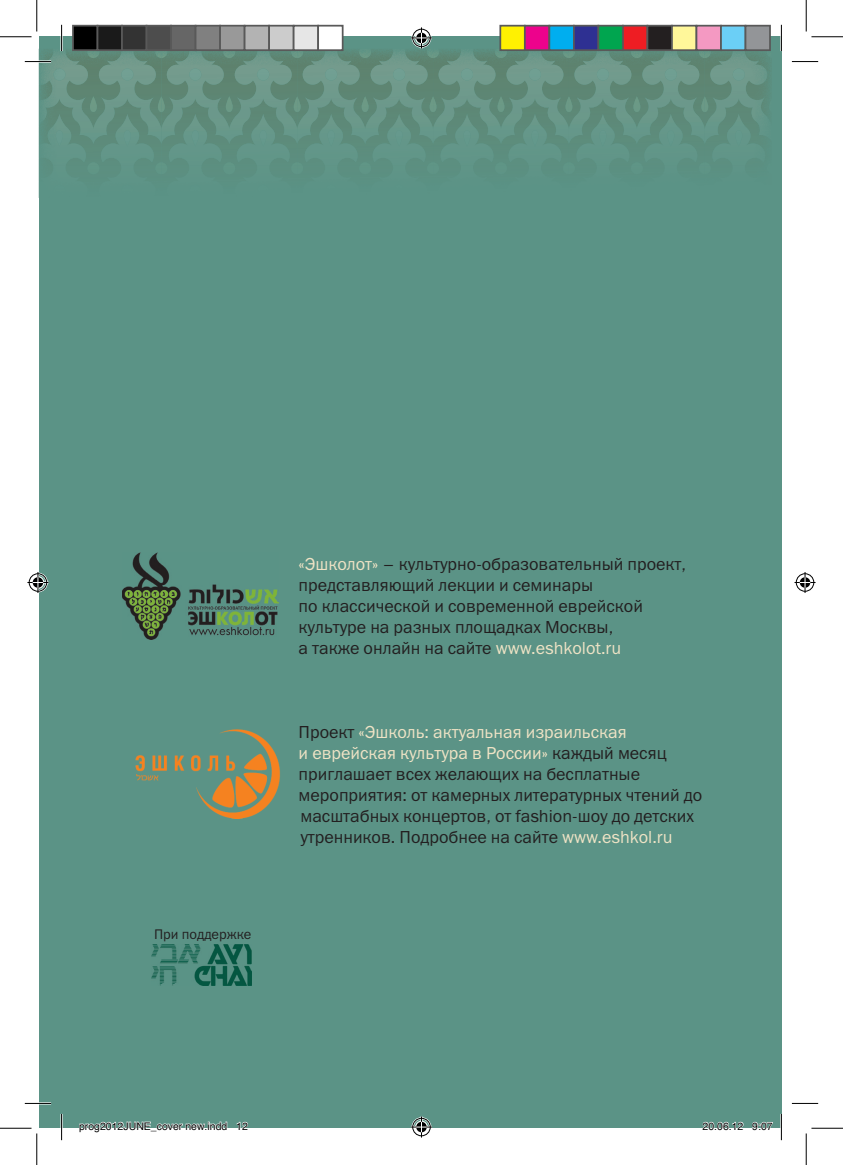
<style>
.page{position:relative;width:843px;height:1165px;background:#fff}
.page>*{position:absolute;margin:0;border:0;box-sizing:border-box;transform-origin:0 0}
.t1{font:17.5px/21px "Franklin Gothic Book ITC";color:#231f20}
.t2{font:14px "Franklin Gothic Book ITC";color:#231f20}
.t3{font:10.5px "Helvetica";color:#000}
.s1{color:#efe3c5}
</style>
<div class="page">
<div style="left:39px;top:37px;width:742px;height:1091px;background:#5b9386"></div>
<img style="left:80px;top:144px;width:6px;height:4px">
<img style="left:42px;top:49px;width:527px;height:95px">
<svg style="left:87px;top:51px;width:12px;height:7px"></svg>
<img style="left:88px;top:96px;width:10px;height:16px">
<img style="left:156px;top:96px;width:10px;height:16px">
<svg style="left:53px;top:69px;width:12px;height:11px"></svg>
<svg style="left:121px;top:69px;width:12px;height:11px"></svg>
<img style="left:54px;top:130px;width:10px;height:14px">
<img style="left:122px;top:130px;width:10px;height:16px">
<img style="left:169px;top:113px;width:53px;height:33px">
<img style="left:237px;top:113px;width:53px;height:32px">
<svg style="left:155px;top:51px;width:12px;height:7px"></svg>
<svg style="left:223px;top:51px;width:12px;height:7px"></svg>
<img style="left:224px;top:96px;width:10px;height:16px">
<img style="left:292px;top:96px;width:10px;height:16px">
<svg style="left:189px;top:69px;width:12px;height:11px"></svg>
<svg style="left:257px;top:69px;width:12px;height:11px"></svg>
<img style="left:190px;top:130px;width:10px;height:16px">
<img style="left:258px;top:130px;width:10px;height:15px">
<img style="left:304px;top:113px;width:53px;height:31px">
<img style="left:372px;top:113px;width:53px;height:31px">
<svg style="left:291px;top:51px;width:12px;height:7px"></svg>
<svg style="left:359px;top:49px;width:12px;height:9px"></svg>
<img style="left:360px;top:96px;width:10px;height:16px">
<img style="left:428px;top:96px;width:10px;height:16px">
<svg style="left:325px;top:69px;width:12px;height:11px"></svg>
<svg style="left:393px;top:69px;width:12px;height:11px"></svg>
<img style="left:326px;top:130px;width:10px;height:14px">
<img style="left:394px;top:130px;width:10px;height:14px">
<img style="left:440px;top:113px;width:53px;height:31px">
<img style="left:508px;top:113px;width:53px;height:31px">
<svg style="left:495px;top:49px;width:12px;height:9px"></svg>
<img style="left:496px;top:96px;width:10px;height:16px">
<img style="left:564px;top:96px;width:5px;height:16px">
<svg style="left:461px;top:69px;width:12px;height:11px"></svg>
<svg style="left:529px;top:69px;width:12px;height:11px"></svg>
<img style="left:462px;top:130px;width:10px;height:14px">
<img style="left:530px;top:130px;width:10px;height:14px">
<img style="left:569px;top:51px;width:201px;height:88px">
<svg style="left:563px;top:51px;width:11px;height:7px"></svg>
<svg style="left:630px;top:51px;width:12px;height:7px"></svg>
<img style="left:631px;top:96px;width:10px;height:16px">
<img style="left:699px;top:96px;width:10px;height:16px">
<svg style="left:597px;top:69px;width:11px;height:11px"></svg>
<svg style="left:664px;top:69px;width:12px;height:11px"></svg>
<img style="left:598px;top:130px;width:9px;height:9px">
<img style="left:665px;top:130px;width:10px;height:9px">
<img style="left:712px;top:113px;width:53px;height:26px">
<svg style="left:698px;top:51px;width:12px;height:7px"></svg>
<svg style="left:766px;top:49px;width:5px;height:9px"></svg>
<img style="left:768px;top:98px;width:2px;height:14px">
<svg style="left:732px;top:69px;width:12px;height:11px"></svg>
<img style="left:733px;top:130px;width:10px;height:9px">
<img style="left:152px;top:944px;width:99px;height:41px">
<img style="left:122px;top:552px;width:156px;height:87px">
<img style="left:136px;top:729px;width:144px;height:89px">
<hr style="left:25px;top:60px;width:26px;height:3px;background:#fff">
<hr style="left:25px;top:1102px;width:26px;height:2px;background:#fff">
<hr style="left:60px;top:25px;width:3px;height:26px;background:#fff">
<hr style="left:60px;top:1114px;width:3px;height:26px;background:#fff">
<hr style="left:780px;top:25px;width:2px;height:26px;background:#fff">
<hr style="left:780px;top:1114px;width:2px;height:26px;background:#fff">
<svg style="left:25px;top:61px;width:26px;height:1px"></svg>
<svg style="left:791px;top:61px;width:27px;height:1px"></svg>
<svg style="left:25px;top:1103px;width:26px;height:1px"></svg>
<svg style="left:791px;top:1103px;width:27px;height:1px"></svg>
<svg style="left:61px;top:25px;width:1px;height:26px"></svg>
<svg style="left:61px;top:1114px;width:1px;height:26px"></svg>
<svg style="left:781px;top:25px;width:1px;height:26px"></svg>
<svg style="left:781px;top:1114px;width:1px;height:26px"></svg>
<hr style="left:0;top:36px;width:32px;height:1px;background:#000">
<hr style="left:811px;top:36px;width:31px;height:1px;background:#000">
<hr style="left:0;top:1128px;width:32px;height:1px;background:#000">
<hr style="left:811px;top:1128px;width:31px;height:1px;background:#000">
<hr style="left:36px;top:0;width:1px;height:32px;background:#000">
<hr style="left:36px;top:1133px;width:1px;height:32px;background:#000">
<hr style="left:805px;top:0;width:1px;height:32px;background:#000">
<hr style="left:805px;top:1133px;width:1px;height:32px;background:#000">
<svg style="left:411px;top:27px;width:28px;height:31px"></svg>
<svg style="left:411px;top:1116px;width:21px;height:21px"></svg>
<svg style="left:27px;top:572px;width:21px;height:21px"></svg>
<svg style="left:794px;top:572px;width:21px;height:21px"></svg>
<div style="left:73px;top:26px;width:24px;height:24px;background:#000"></div>
<div style="left:72px;top:25px;width:26px;height:26px;border:2px solid #595959"></div>
<div style="left:97px;top:26px;width:25px;height:24px;background:#1a1a1a"></div>
<div style="left:97px;top:25px;width:26px;height:26px;border:2px solid #595959"></div>
<div style="left:122px;top:26px;width:24px;height:24px;background:#333"></div>
<div style="left:121px;top:25px;width:26px;height:26px;border:2px solid #595959"></div>
<div style="left:146px;top:26px;width:25px;height:24px;background:#4d4d4d"></div>
<div style="left:146px;top:25px;width:26px;height:26px;border:2px solid #595959"></div>
<div style="left:171px;top:26px;width:24px;height:24px;background:#666"></div>
<div style="left:170px;top:25px;width:26px;height:26px;border:2px solid #595959"></div>
<div style="left:195px;top:26px;width:25px;height:24px;background:#808080"></div>
<div style="left:195px;top:25px;width:26px;height:26px;border:2px solid #595959"></div>
<div style="left:220px;top:26px;width:24px;height:24px;background:#999"></div>
<div style="left:219px;top:25px;width:26px;height:26px;border:2px solid #595959"></div>
<div style="left:244px;top:26px;width:25px;height:24px;background:#b3b3b3"></div>
<div style="left:244px;top:25px;width:26px;height:26px;border:2px solid #595959"></div>
<div style="left:269px;top:26px;width:24px;height:24px;background:#ccc"></div>
<div style="left:268px;top:25px;width:26px;height:26px;border:2px solid #595959"></div>
<div style="left:293px;top:26px;width:25px;height:24px;background:#e6e6e6"></div>
<div style="left:293px;top:25px;width:26px;height:26px;border:2px solid #595959"></div>
<div style="left:318px;top:26px;width:24px;height:24px;background:#fff"></div>
<div style="left:317px;top:25px;width:26px;height:26px;border:2px solid #595959"></div>
<div style="left:500px;top:26px;width:24px;height:24px;background:#fff101"></div>
<div style="left:499px;top:25px;width:26px;height:26px;border:2px solid #595959"></div>
<div style="left:524px;top:26px;width:25px;height:24px;background:#ed028c"></div>
<div style="left:524px;top:25px;width:26px;height:26px;border:2px solid #595959"></div>
<div style="left:549px;top:26px;width:24px;height:24px;background:#00aeef"></div>
<div style="left:548px;top:25px;width:26px;height:26px;border:2px solid #595959"></div>
<div style="left:573px;top:26px;width:25px;height:24px;background:#2e3092"></div>
<div style="left:573px;top:25px;width:26px;height:26px;border:2px solid #595959"></div>
<div style="left:598px;top:26px;width:24px;height:24px;background:#00a54f"></div>
<div style="left:597px;top:25px;width:26px;height:26px;border:2px solid #595959"></div>
<div style="left:622px;top:26px;width:25px;height:24px;background:#ee1d23"></div>
<div style="left:622px;top:25px;width:26px;height:26px;border:2px solid #595959"></div>
<div style="left:647px;top:26px;width:24px;height:24px;background:#231f20"></div>
<div style="left:646px;top:25px;width:26px;height:26px;border:2px solid #595959"></div>
<div style="left:671px;top:26px;width:25px;height:24px;background:#fff79a"></div>
<div style="left:671px;top:25px;width:26px;height:26px;border:2px solid #595959"></div>
<div style="left:696px;top:26px;width:24px;height:24px;background:#f499c2"></div>
<div style="left:695px;top:25px;width:26px;height:26px;border:2px solid #595959"></div>
<div style="left:720px;top:26px;width:25px;height:24px;background:#6bcff6"></div>
<div style="left:720px;top:25px;width:26px;height:26px;border:2px solid #595959"></div>
<div style="left:745px;top:26px;width:24px;height:24px;background:#939598"></div>
<div style="left:744px;top:25px;width:26px;height:26px;border:2px solid #595959"></div>
<svg style="left:79px;top:1121px;width:148px;height:7px"></svg>
<svg style="left:236px;top:1121px;width:12px;height:7px"></svg>
<svg style="left:702px;top:1121px;width:41px;height:7px"></svg>
<svg style="left:752px;top:1121px;width:21px;height:7px"></svg>
<p class="t1" style="left:298px;top:553px;width:389px"><span class="s1">«Эшколот»</span> – культурно-образовательный проект, представляющий лекции и семинары<br>по классической и современной еврейской культуре на разных площадках Москвы,<br>а также онлайн на сайте <span class="s1">www.eshkolot.ru</span></p>
<p class="t2" style="left:154px;top:925px;width:99px">При поддержке</p>
<p class="t1" style="left:298px;top:721px;width:405px">Проект <span class="s1">«Эшколь: актуальная израильская<br>и еврейская культура в России»</span> каждый месяц приглашает всех желающих на бесплатные мероприятия: от камерных литературных чтений до масштабных концертов, от fashion-шоу до детских утренников. Подробнее на сайте <span class="s1">www.eshkol.ru</span></p>
<p class="t3" style="left:79px;top:1118px;width:170px">prog2012JUNE_cover new.indd 12</p>
<p class="t3" style="left:702px;top:1118px;width:72px">20.06.12 9:07</p>
</div>
